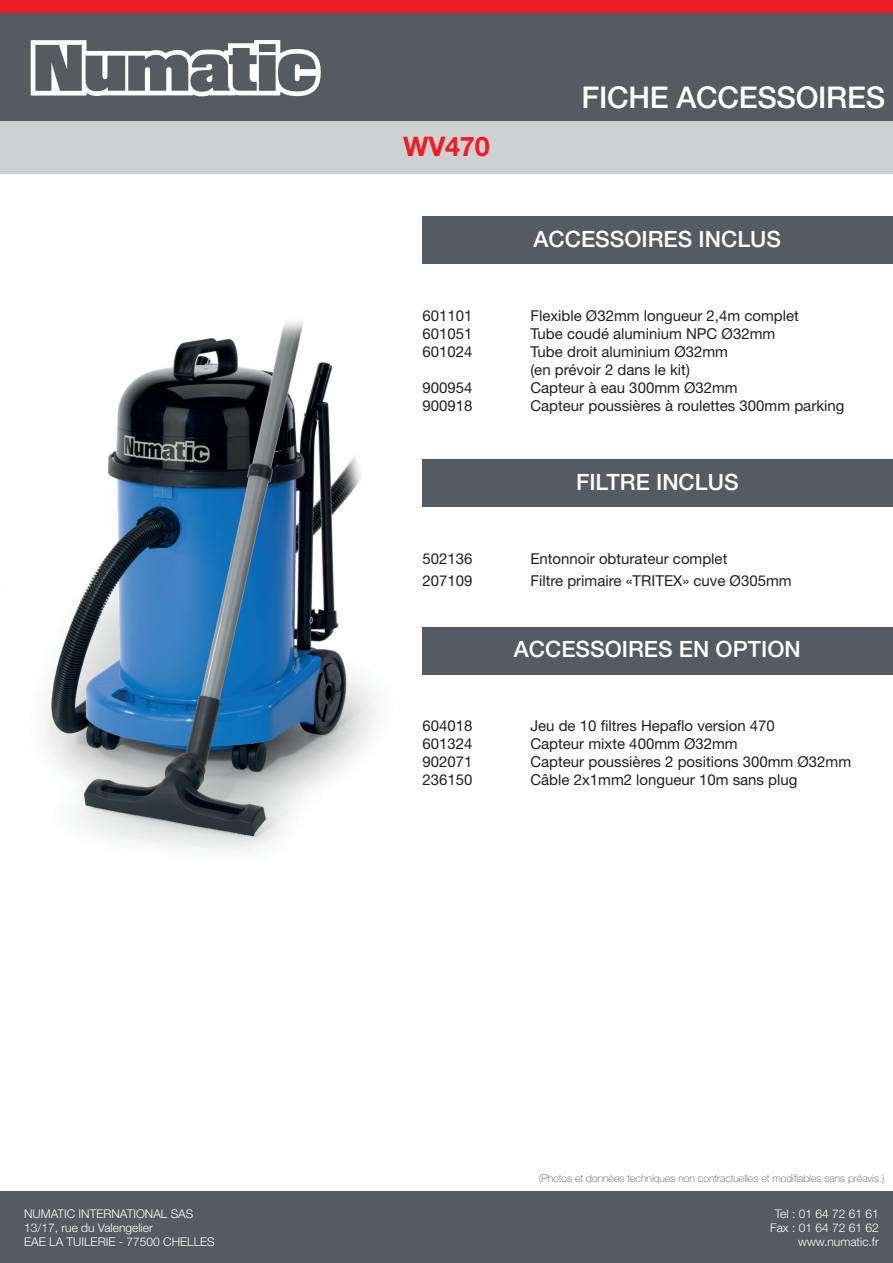
<style>
.page{position:relative;width:893px;height:1263px;background:#fff}
.page>*{position:absolute;margin:0;border:0;box-sizing:border-box;transform-origin:0 0}
.t1{font:500 30px "Helvetica Neue LT Pro";letter-spacing:-.01em;color:#fff}
.t2{font:700 27px "Helvetica Neue LT Pro";letter-spacing:-.01em;color:#ee1d23}
.t3{font:500 22.5px "Helvetica Neue LT Pro";color:#fff}
.t4{font:15px "Helvetica Neue LT Pro";color:#231f20}
.t5{font:300 12px "Helvetica Neue LT Pro";color:#fff}
.t6{font:100 10.5px "Helvetica Neue LT Pro";color:#4b4c4d}
</style>
<div class="page">
<div style="left:0;top:13px;width:893px;height:110px;background:#555b61"></div>
<svg style="left:31px;top:40px;width:290px;height:56px"></svg>
<div style="left:0;top:122px;width:893px;height:52px;background:#cfd0d2"></div>
<div style="left:0;top:1191px;width:893px;height:72px;background:#555b61"></div>
<div style="left:422px;top:216px;width:471px;height:48px;background:#555b62"></div>
<div style="left:422px;top:459px;width:471px;height:48px;background:#555b62"></div>
<div style="left:0;top:0;width:893px;height:13px;background:#ee1d23"></div>
<div style="left:422px;top:627px;width:471px;height:47px;background:#555b62"></div>
<img style="left:44px;top:321px;width:332px;height:530px">
<p class="t5" style="left:24px;top:1206px;width:171px">NUMATIC INTERNATIONAL SAS</p>
<p class="t5" style="left:24px;top:1220px;width:130px">13/17, rue du Valengelier</p>
<p class="t5" style="left:24px;top:1235px;width:192px">EAE LA TUILERIE - 77500 CHELLES</p>
<p class="t2" style="left:403px;top:130px;width:88px">WV470</p>
<p class="t1" style="left:581px;top:79px;width:305px">FICHE ACCESSOIRES</p>
<p class="t3" style="left:534px;top:225px;width:249px">ACCESSOIRES INCLUS</p>
<p class="t4" style="left:422px;top:306px;width:52px">601101</p>
<p class="t4" style="left:530px;top:306px;width:270px">Flexible Ø32mm longueur 2,4m complet</p>
<p class="t4" style="left:422px;top:324px;width:52px">601051</p>
<p class="t4" style="left:530px;top:324px;width:246px">Tube coudé aluminium NPC Ø32mm</p>
<p class="t4" style="left:422px;top:342px;width:52px">601024</p>
<p class="t4" style="left:530px;top:342px;width:199px">Tube droit aluminium Ø32mm</p>
<p class="t4" style="left:530px;top:360px;width:161px">(en prévoir 2 dans le kit)</p>
<p class="t4" style="left:422px;top:378px;width:52px">900954</p>
<p class="t4" style="left:530px;top:378px;width:209px">Capteur à eau 300mm Ø32mm</p>
<p class="t4" style="left:422px;top:396px;width:52px">900918</p>
<p class="t4" style="left:530px;top:396px;width:315px">Capteur poussières à roulettes 300mm parking</p>
<p class="t3" style="left:576px;top:468px;width:164px">FILTRE INCLUS</p>
<p class="t4" style="left:422px;top:549px;width:52px">502136</p>
<p class="t4" style="left:530px;top:549px;width:198px">Entonnoir obturateur complet</p>
<p class="t4" style="left:422px;top:571px;width:52px">207109</p>
<p class="t4" style="left:530px;top:571px;width:263px">Filtre primaire «TRITEX» cuve Ø305mm</p>
<p class="t3" style="left:514px;top:635px;width:288px">ACCESSOIRES EN OPTION</p>
<p class="t4" style="left:422px;top:717px;width:52px">604018</p>
<p class="t4" style="left:530px;top:717px;width:246px">Jeu de 10 filtres Hepaflo version 470</p>
<p class="t4" style="left:422px;top:735px;width:52px">601324</p>
<p class="t4" style="left:530px;top:735px;width:209px">Capteur mixte 400mm Ø32mm</p>
<p class="t4" style="left:422px;top:753px;width:52px">902071</p>
<p class="t4" style="left:530px;top:753px;width:322px">Capteur poussières 2 positions 300mm Ø32mm</p>
<p class="t4" style="left:422px;top:771px;width:52px">236150</p>
<p class="t4" style="left:530px;top:771px;width:269px">Câble 2x1mm2 longueur 10m sans plug</p>
<p class="t6" style="left:539px;top:1172px;width:347px">(Photos et données techniques non contractuelles et modifiables sans préavis.)</p>
<p class="t5" style="left:775px;top:1206px;width:105px">Tel : 01 64 72 61 61</p>
<p class="t5" style="left:770px;top:1220px;width:110px">Fax : 01 64 72 61 62</p>
<p class="t5" style="left:798px;top:1235px;width:82px">www.numatic.fr</p>
</div>
